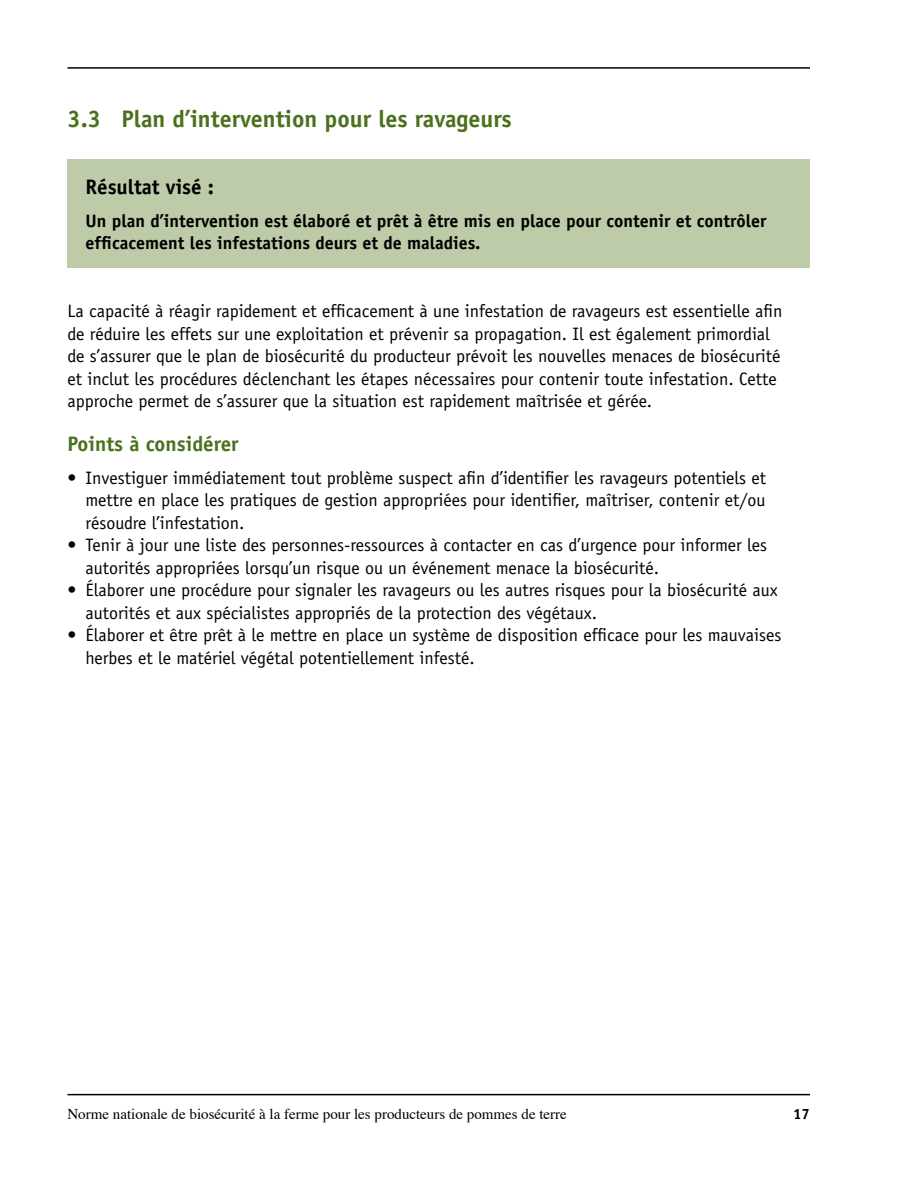
<style>
.page{position:relative;width:918px;height:1188px;background:#fff}
.page>*{position:absolute;margin:0;border:0;box-sizing:border-box;transform-origin:0 0}
.t1{font:700 24px "Officina Sans";color:#4b711d}
.t2{font:700 21px "Officina Sans";color:#4b711d}
.t3{font:700 21px "Officina Sans";color:#000}
.t4{font:18px/22.5px "Officina Sans";color:#000}
.t5{font:700 18px/22.5px "Officina Sans";color:#000}
.t6{font:15px "Times";color:#000}
.t7{font:700 15px "Officina Sans";color:#000}
</style>
<div class="page">
<hr style="left:68px;top:67px;width:742px;height:2px;background:#000">
<hr style="left:68px;top:1094px;width:742px;height:1px;background:#000">
<div style="left:68px;top:159px;width:742px;height:108px;background:#bdcba8"></div>
<h1 class="t1" style="left:68px;top:104px;width:446px">3.3 Plan d’intervention pour les ravageurs</h1>
<p class="t3" style="left:86px;top:173px;width:130px">Résultat visé :</p>
<p class="t5" style="left:86px;top:209px;width:682px">Un plan d’intervention est élaboré et prêt à être mis en place pour contenir et contrôler efficacement les infestations deurs et de maladies.</p>
<p class="t4" style="left:68px;top:300px;width:716px">La capacité à réagir rapidement et efficacement à une infestation de ravageurs est essentielle afin de réduire les effets sur une exploitation et prévenir sa propagation. Il est également primordial de s’assurer que le plan de biosécurité du producteur prévoit les nouvelles menaces de biosécurité et inclut les procédures déclenchant les étapes nécessaires pour contenir toute infestation. Cette approche permet de s’assurer que la situation est rapidement maîtrisée et gérée.</p>
<p class="t2" style="left:68px;top:431px;width:173px">Points à considérer</p>
<p class="t4" style="left:86px;top:467px;width:682px;text-align:justify;text-indent:-18px">• Investiguer immédiatement tout problème suspect afin d’identifier les ravageurs potentiels et mettre en place les pratiques de gestion appropriées pour identifier, maîtriser, contenir et/ou résoudre l’infestation.</p>
<p class="t4" style="left:86px;top:534px;width:683px;text-indent:-18px">• Tenir à jour une liste des personnes-ressources à contacter en cas d’urgence pour informer les autorités appropriées lorsqu’un risque ou un événement menace la biosécurité.</p>
<p class="t4" style="left:86px;top:579px;width:694px;text-indent:-18px">• Élaborer une procédure pour signaler les ravageurs ou les autres risques pour la biosécurité aux autorités et aux spécialistes appropriés de la protection des végétaux.</p>
<p class="t4" style="left:86px;top:624px;width:698px;text-indent:-18px">• Élaborer et être prêt à le mettre en place un système de disposition efficace pour les mauvaises herbes et le matériel végétal potentiellement infesté.</p>
<p class="t6" style="left:68px;top:1100px;width:501px">Norme nationale de biosécurité à la ferme pour les producteurs de pommes de terre</p>
<p class="t7" style="left:793px;top:1104px;width:18px">17</p>
</div>
